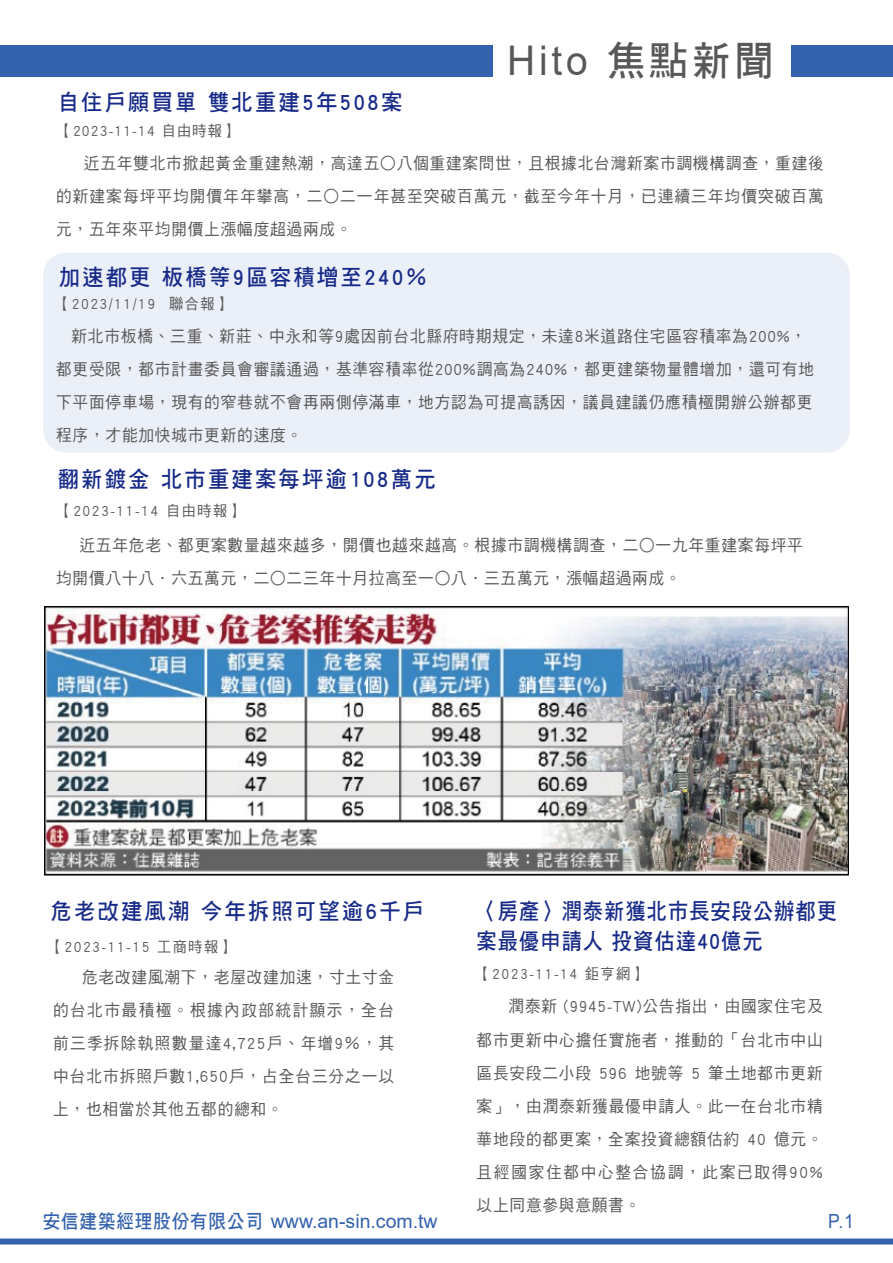
<style>
.page{position:relative;width:893px;height:1263px;background:#fff}
.page>*{position:absolute;margin:0;border:0;box-sizing:border-box;transform-origin:0 0}
.t1{font:40.95px "Arial";color:#595757;scale:.95 1}
.t2{font:22.5px "DF Hei Std W7";letter-spacing:.1em;color:#172a88;scale:.95 1}
.t3{font:22.5px/30px "DF Hei Std W7";letter-spacing:.05em;color:#172a88;scale:.9 1}
.t4{font:19.5px "Arial";color:#3462ae}
.t5{font:19.5px "Arial";color:#3462ae;scale:.9 1}
.t6{font:16.5px/33px "DF Hei Std W5";letter-spacing:.05em;color:#595757;text-align:justify;scale:.95 1}
.t7{font:15px "DF Hei Std W5";letter-spacing:.1em;color:#595757;scale:.95 1}
.t8{font:15px "DF Hei Std W5";letter-spacing:.075em;color:#595757;scale:.95 1}
.s1{font-family:"DF Hei Std W7"}
</style>
<div class="page">
<div style="left:43px;top:253px;width:807px;height:200px;background:#ebeff7;border-radius:23px"></div>
<div style="left:0;top:46px;width:492px;height:31px;background:#3462ae"></div>
<div style="left:792px;top:46px;width:101px;height:31px;background:#3462ae"></div>
<div style="left:0;top:1238px;width:893px;height:6px;background:#3462ae"></div>
<img style="left:44px;top:607px;width:805px;height:268px">
<h2 class="t2" style="left:58px;top:89px;width:364px">自住戶願買單 雙北重建5年508案</h2>
<p class="t8" style="left:58px;top:122px;width:190px">【2023-11-14 自由時報】</p>
<h1 class="t1" style="left:507px;top:32px;width:282px">Hito <span class="s1">焦點新聞</span></h1>
<p class="t6" style="left:56px;top:147px;width:810px;text-indent:28px">近五年雙北市掀起黃金重建熱潮，高達五○八個重建案問世，且根據北台灣新案市調機構調查，重建後的新建案每坪平均開價年年攀高，二○二一年甚至突破百萬元，截至今年十月，已連續三年均價突破百萬元，五年來平均開價上漲幅度超過兩成。</p>
<h2 class="t2" style="left:59px;top:264px;width:389px">加速都更 板橋等9區容積增至240％</h2>
<p class="t7" style="left:56px;top:296px;width:185px">【2023/11/19 聯合報】</p>
<p class="t6" style="left:56px;top:320px;width:799px;text-align:left;text-indent:15px">新北市板橋、三重、新莊、中永和等9處因前台北縣府時期規定，未達8米道路住宅區容積率為200%，都更受限，都市計畫委員會審議通過，基準容積率從200%調高為240%，都更建築物量體增加，還可有地下平面停車場，現有的窄巷就不會再兩側停滿車，地方認為可提高誘因，議員建議仍應積極開辦公辦都更程序，才能加快城市更新的速度。</p>
<h2 class="t2" style="left:58px;top:467px;width:399px">翻新鍍金 北市重建案每坪逾108萬元</h2>
<p class="t7" style="left:58px;top:502px;width:196px">【2023-11-14 自由時報】</p>
<p class="t6" style="left:56px;top:528px;width:788px;text-indent:23px">近五年危老、都更案數量越來越多，開價也越來越高。根據市調機構調查，二○一九年重建案每坪平均開價八十八．六五萬元，二○二三年十月拉高至一○八．三五萬元，漲幅超過兩成。</p>
<h2 class="t2" style="left:51px;top:899px;width:395px">危老改建風潮 今年拆照可望逾6千戶</h2>
<p class="t7" style="left:49px;top:939px;width:196px">【2023-11-15 工商時報】</p>
<h2 class="t3" style="left:477px;top:895px;width:402px">〈房產〉潤泰新獲北市長安段公辦都更案最優申請人 投資估達40億元</h2>
<p class="t7" style="left:477px;top:965px;width:180px">【2023-11-14 鉅亨網】</p>
<p class="t6" style="left:53px;top:961px;width:361px;text-indent:29px">危老改建風潮下，老屋改建加速，寸土寸金的台北市最積極。根據內政部統計顯示，全台前三季拆除執照數量達4,725戶、年增9％，其中台北市拆照戶數1,650戶，占全台三分之一以上，也相當於其他五都的總和。</p>
<p class="t6" style="left:477px;top:990px;width:366px;text-indent:32px">潤泰新 (9945-TW)公告指出，由國家住宅及都市更新中心擔任實施者，推動的「台北市中山區長安段二小段 596 地號等 5 筆土地都市更新案」，由潤泰新獲最優申請人。此一在台北市精華地段的都更案，全案投資總額估約 40 億元。且經國家住都中心整合協調，此案已取得90%以上同意參與意願書。</p>
<p class="t4" style="left:43px;top:1207px;width:396px"><span class="s1">安信建築經理股份有限公司</span> www.an-sin.com.tw</p>
<p class="t5" style="left:828px;top:1207px;width:30px">P.1</p>
</div>
